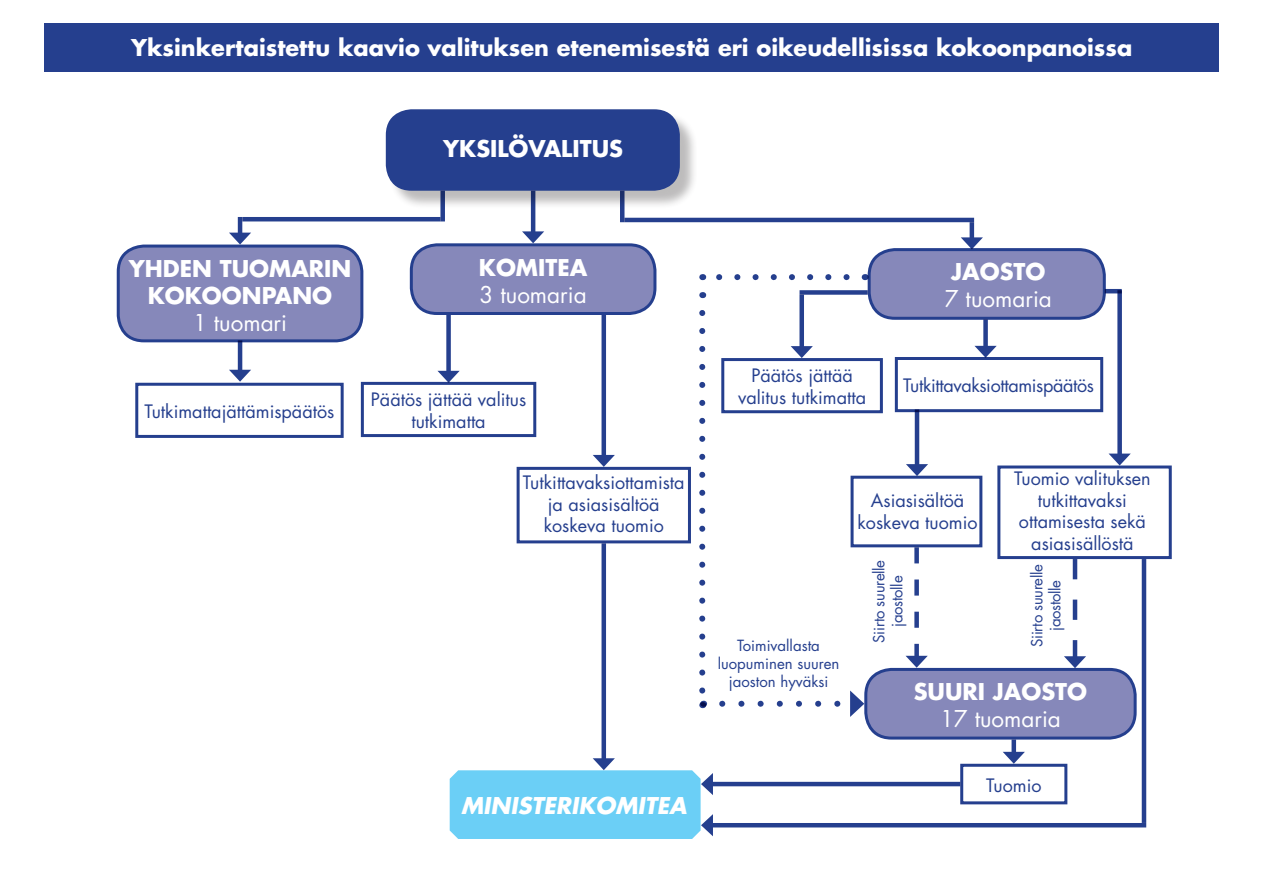
<style>
.page{position:relative;width:1263px;height:893px;background:#fff}
.page>*{position:absolute;margin:0;border:0;box-sizing:border-box;transform-origin:0 0}
.Titre{font:700 22.5px "Futura Std";color:#fff}
.Case{font:700 22.5px/27px "Futura Std";color:#fff;text-align:center}
.Nbre_de_juges{font:22.5px "Futura Std";color:#fff}
.Case_Comité_des_Mini{font:italic 700 22.5px "Futura Std";color:#fff}
.Decisions{font:18px/21.6px "Futura Std";color:#253f8e;text-align:center}
.Decisions-2{font:18px "Futura Std";letter-spacing:-.02em;color:#253f8e}
.Renvoi___dessaisisse{font:15px/18px "Futura Std";letter-spacing:-.01em;color:#253f8e;text-align:center}
</style>
<div class="page">
<div style="left:118px;top:246px;width:244px;height:95px;background:#8688ba;border-radius:26px"></div>
<div style="left:117px;top:245px;width:246px;height:97px;border:3px solid #253f8e;border-radius:26px"></div>
<div style="left:411px;top:245px;width:244px;height:68px;background:#8688ba;border-radius:26px"></div>
<div style="left:410px;top:243px;width:246px;height:72px;border:3px solid #253f8e;border-radius:26px"></div>
<div style="left:869px;top:250px;width:235px;height:68px;background:#8688ba;border-radius:26px"></div>
<div style="left:868px;top:248px;width:238px;height:72px;border:3px solid #253f8e;border-radius:26px"></div>
<hr style="left:531px;top:191px;width:4px;height:45px;background:#253f8e">
<svg style="left:522px;top:231px;width:22px;height:12px"></svg>
<div style="left:969px;top:222px;width:5px;height:20px;background:#253f8e"></div>
<svg style="left:961px;top:237px;width:22px;height:12px"></svg>
<div style="left:1117px;top:290px;width:5px;height:168px;background:#253f8e"></div>
<div style="left:983px;top:319px;width:5px;height:31px;background:#253f8e"></div>
<svg style="left:894px;top:346px;width:210px;height:68px"></svg>
<hr style="left:915px;top:409px;width:4px;height:59px;background:#253f8e">
<div style="left:1011px;top:740px;width:5px;height:16px;background:#253f8e"></div>
<svg style="left:959px;top:752px;width:109px;height:53px"></svg>
<hr style="left:238px;top:340px;width:4px;height:34px;background:#253f8e">
<svg style="left:135px;top:370px;width:209px;height:68px"></svg>
<hr style="left:238px;top:217px;width:4px;height:20px;background:#253f8e">
<svg style="left:229px;top:233px;width:22px;height:12px"></svg>
<div style="left:799px;top:295px;width:5px;height:55px;background:#253f8e"></div>
<div style="left:799px;top:290px;width:69px;height:5px;background:#253f8e"></div>
<hr style="left:1142px;top:559px;width:4px;height:264px;background:#253f8e">
<hr style="left:709px;top:782px;width:251px;height:4px;background:#253f8e">
<hr style="left:709px;top:823px;width:437px;height:4px;background:#253f8e">
<hr style="left:620px;top:191px;width:4px;height:31px;background:#253f8e">
<div style="left:440px;top:191px;width:5px;height:30px;background:#253f8e"></div>
<div style="left:446px;top:315px;width:5px;height:60px;background:#253f8e"></div>
<svg style="left:360px;top:371px;width:177px;height:67px"></svg>
<div style="left:601px;top:315px;width:5px;height:144px;background:#253f8e"></div>
<svg style="left:516px;top:455px;width:175px;height:90px"></svg>
<div style="left:601px;top:543px;width:5px;height:219px;background:#253f8e"></div>
<svg style="left:450px;top:758px;width:263px;height:81px"></svg>
<div style="left:866px;top:669px;width:269px;height:69px;background:#8688ba;border-radius:26px"></div>
<div style="left:864px;top:668px;width:273px;height:72px;border:3px solid #253f8e;border-radius:26px"></div>
<svg style="left:721px;top:346px;width:162px;height:68px"></svg>
<svg style="left:716px;top:274px;width:131px;height:6px"></svg>
<div style="left:388px;top:112px;width:311px;height:97px;background:#231f20;opacity:.3"></div>
<div style="left:386px;top:109px;width:294px;height:82px;background:#253f8e;border-radius:26px"></div>
<svg style="left:850px;top:464px;width:134px;height:204px"></svg>
<svg style="left:996px;top:454px;width:176px;height:214px"></svg>
<svg style="left:699px;top:313px;width:6px;height:395px"></svg>
<svg style="left:722px;top:690px;width:142px;height:27px"></svg>
<hr style="left:242px;top:217px;width:198px;height:4px;background:#253f8e">
<hr style="left:624px;top:218px;width:350px;height:4px;background:#253f8e">
<div style="left:44px;top:23px;width:1175px;height:49px;background:#253f8e"></div>
<svg style="left:1105px;top:289px;width:17px;height:4px"></svg>
<p class="Titre" style="left:131px;top:33px;width:1003px">Yksinkertaistettu kaavio valituksen etenemisestä eri oikeudellisissa kokoonpanoissa</p>
<p class="Case" style="left:443px;top:135px;width:181px">YKSILÖVALITUS</p>
<p class="Case" style="left:129px;top:254px;width:224px">YHDEN TUOMARIN<br>KOKOONPANO</p>
<p class="Nbre_de_juges" style="left:193px;top:308px;width:96px">1 tuomari</p>
<p class="Case" style="left:479px;top:253px;width:110px">KOMITEA</p>
<p class="Nbre_de_juges" style="left:480px;top:280px;width:109px">3 tuomaria</p>
<p class="Decisions" style="left:144px;top:401px;width:191px">Tutkimattajättämispäätös</p>
<p class="Decisions" style="left:371px;top:389px;width:157px">Päätös jättää valitus tutkimatta</p>
<p class="Decisions" style="left:523px;top:472px;width:163px">Tutkittavaksiottamista ja asiasisältöä koskeva tuomio</p>
<p class="Case_Comité_des_Mini" style="left:461px;top:790px;width:227px">MINISTERIKOMITEA</p>
<p class="Decisions" style="left:738px;top:365px;width:130px">Päätös jättää valitus tutkimatta</p>
<p class="Case" style="left:951px;top:258px;width:96px">JAOSTO</p>
<p class="Nbre_de_juges" style="left:945px;top:285px;width:109px">7 tuomaria</p>
<p class="Decisions-2" style="left:903px;top:374px;width:192px">Tutkittavaksiottamispäätös</p>
<p class="Renvoi___dessaisisse" style="left:718px;top:637px;width:123px">Toimivallasta luopuminen suuren jaoston hyväksi</p>
<p class="Decisions" style="left:857px;top:490px;width:122px">Asiasisältöä koskeva tuomio</p>
<p class="Renvoi___dessaisisse" style="left:870px;top:643px;width:84px;rotate:-90deg">Siirto suurelle jaostolle</p>
<p class="Decisions" style="left:1014px;top:468px;width:138px">Tuomio valituksen tutkittavaksi ottamisesta sekä asiasisällöstä</p>
<p class="Renvoi___dessaisisse" style="left:1028px;top:647px;width:84px;rotate:-90deg">Siirto suurelle jaostolle</p>
<p class="Case" style="left:914px;top:677px;width:175px">SUURI JAOSTO</p>
<p class="Nbre_de_juges" style="left:940px;top:704px;width:122px">17 tuomaria</p>
<p class="Decisions" style="left:986px;top:774px;width:57px">Tuomio</p>
</div>
